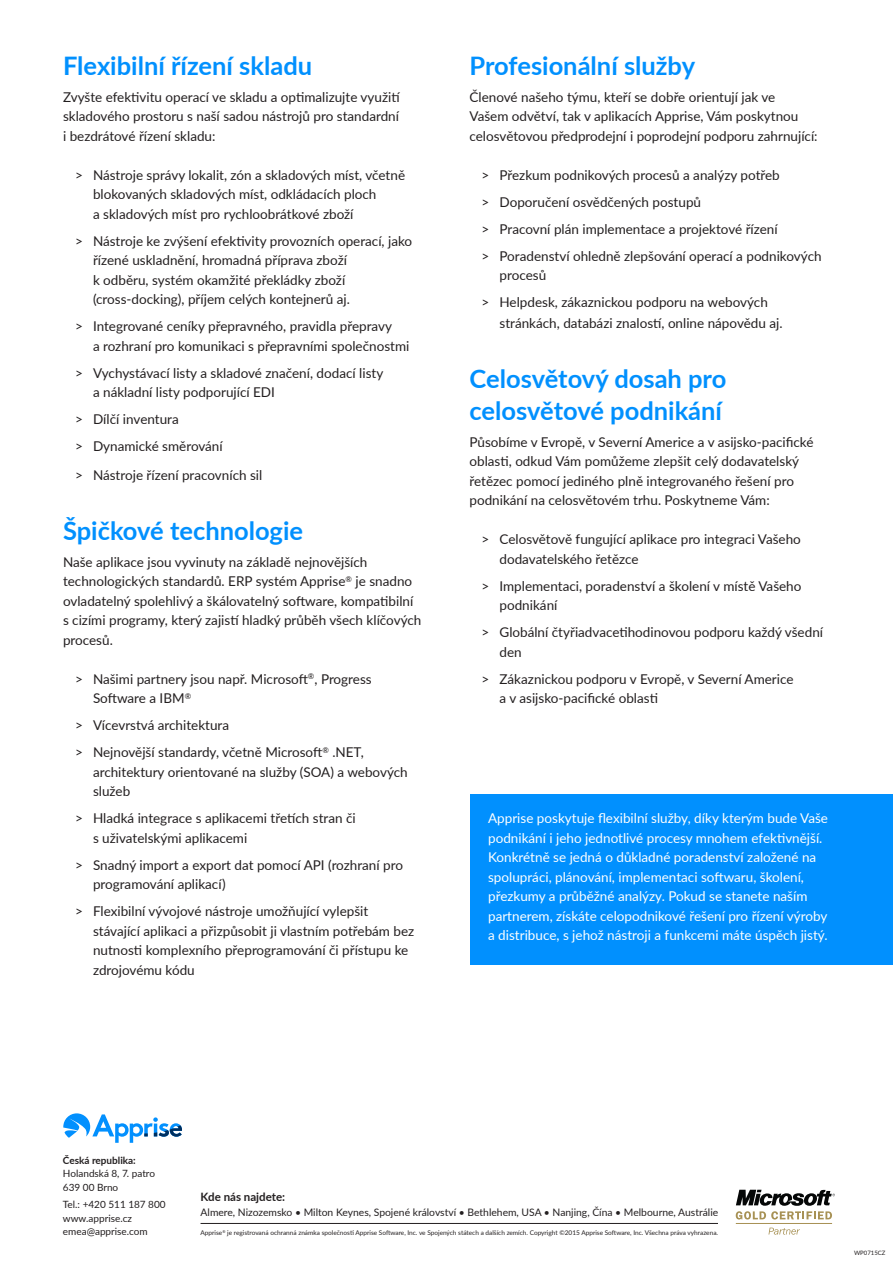
<style>
.page{position:relative;width:893px;height:1263px;background:#fff}
.page>*{position:absolute;margin:0;border:0;box-sizing:border-box;transform-origin:0 0}
.t1{font:700 25.5px "Lato";color:#0190fe}
.black_bulltet_arrows{font:13.5px/19.5px "Lato";color:#231f20}
.t2{font:13.5px/19.5px "Lato";color:#fff}
.t3{font:700 11.55px "Lato";color:#231f20}
.t4{font:10.35px "Lato";color:#231f20}
.t5{font:10.05px/13.4px "Lato";color:#231f20}
.t6{font:700 10.05px "Lato";color:#231f20}
.t7{font:6.45px "Lato";color:#231f20}
.t8{font:6px "Lato";color:#231f20}
</style>
<div class="page">
<div style="left:470px;top:794px;width:423px;height:171px;background:#0190fe"></div>
<svg style="left:768px;top:1227px;width:32px;height:7px"></svg>
<hr style="left:736px;top:1223px;width:96px;height:1px;background:#a79154">
<svg style="left:736px;top:1189px;width:99px;height:30px"></svg>
<hr style="left:201px;top:1223px;width:517px;height:1px;background:#231f20">
<svg style="left:63px;top:1113px;width:119px;height:30px"></svg>
<p class="t1" style="left:63px;top:46px;width:251px">Flexibilní řízení skladu</p>
<p class="black_bulltet_arrows" style="left:63px;top:86px;width:339px;text-align:justify">Zvyšte efektivitu operací ve skladu a optimalizujte využití skladového prostoru s naší sadou nástrojů pro standardní i bezdrátové řízení skladu:</p>
<p class="black_bulltet_arrows" style="left:93px;top:164px;width:314px;text-indent:-18px">&gt; Nástroje správy lokalit, zón a skladových míst, včetně blokovaných skladových míst, odkládacích ploch<br>a skladových míst pro rychloobrátkové zboží</p>
<p class="black_bulltet_arrows" style="left:93px;top:230px;width:321px;text-indent:-18px">&gt; Nástroje ke zvýšení efektivity provozních operací, jako řízené uskladnění, hromadná příprava zboží<br>k odběru, systém okamžité překládky zboží (cross-docking), příjem celých kontejnerů aj.</p>
<p class="black_bulltet_arrows" style="left:93px;top:316px;width:318px;text-indent:-18px">&gt; Integrované ceníky přepravného, pravidla přepravy<br>a rozhraní pro komunikaci s přepravními společnostmi</p>
<p class="black_bulltet_arrows" style="left:93px;top:362px;width:292px;text-indent:-18px">&gt; Vychystávací listy a skladové značení, dodací listy a nákladní listy podporující EDI</p>
<p class="black_bulltet_arrows" style="left:75px;top:409px;width:105px">&gt; Dílčí inventura</p>
<p class="black_bulltet_arrows" style="left:75px;top:436px;width:149px">&gt; Dynamické směrování</p>
<p class="black_bulltet_arrows" style="left:75px;top:464px;width:189px">&gt; Nástroje řízení pracovních sil</p>
<p class="t1" style="left:63px;top:511px;width:242px">Špičkové technologie</p>
<p class="black_bulltet_arrows" style="left:63px;top:551px;width:360px">Naše aplikace jsou vyvinuty na základě nejnovějších technologických standardů. ERP systém Apprise<sup>®</sup> je snadno ovladatelný spolehlivý a škálovatelný software, kompatibilní s cizími programy, který zajistí hladký průběh všech klíčových procesů.</p>
<p class="black_bulltet_arrows" style="left:93px;top:668px;width:280px;text-indent:-18px">&gt; Našimi partnery jsou např. Microsoft<sup>®</sup>, Progress<br>Software a IBM<sup>®</sup></p>
<p class="black_bulltet_arrows" style="left:75px;top:715px;width:156px">&gt; Vícevrstvá architektura</p>
<p class="black_bulltet_arrows" style="left:93px;top:742px;width:316px;text-indent:-18px">&gt; Nejnovější standardy, včetně Microsoft<sup>®</sup> .NET, architektury orientované na služby (SOA) a webových služeb</p>
<p class="black_bulltet_arrows" style="left:93px;top:808px;width:264px;text-indent:-18px">&gt; Hladká integrace s aplikacemi třetích stran či s uživatelskými aplikacemi</p>
<p class="black_bulltet_arrows" style="left:93px;top:854px;width:312px;text-indent:-18px">&gt; Snadný import a export dat pomocí API (rozhraní pro programování aplikací)</p>
<p class="black_bulltet_arrows" style="left:93px;top:901px;width:323px;text-indent:-18px">&gt; Flexibilní vývojové nástroje umožňující vylepšit stávající aplikaci a přizpůsobit ji vlastním potřebám bez nutnosti komplexního přeprogramování či přístupu ke zdrojovému kódu</p>
<p class="t1" style="left:470px;top:46px;width:227px">Profesionální služby</p>
<p class="black_bulltet_arrows" style="left:470px;top:86px;width:350px">Členové našeho týmu, kteří se dobře orientují jak ve<br>Vašem odvětví, tak v aplikacích Apprise, Vám poskytnou celosvětovou předprodejní i poprodejní podporu zahrnující:</p>
<p class="black_bulltet_arrows" style="left:482px;top:164px;width:300px">&gt; Přezkum podnikových procesů a analýzy potřeb</p>
<p class="black_bulltet_arrows" style="left:482px;top:191px;width:221px">&gt; Doporučení osvědčených postupů</p>
<p class="black_bulltet_arrows" style="left:482px;top:218px;width:298px">&gt; Pracovní plán implementace a projektové řízení</p>
<p class="black_bulltet_arrows" style="left:500px;top:245px;width:324px;text-indent:-18px">&gt; Poradenství ohledně zlepšování operací a podnikových procesů</p>
<p class="black_bulltet_arrows" style="left:500px;top:291px;width:285px;line-height:21px;text-indent:-18px">&gt; Helpdesk, zákaznickou podporu na webových stránkách, databázi znalostí, online nápovědu aj.</p>
<p class="t1" style="left:470px;top:360px;width:258px">Celosvětový dosah pro</p>
<p class="t1" style="left:470px;top:391px;width:254px">celosvětové podnikání</p>
<p class="black_bulltet_arrows" style="left:470px;top:431px;width:345px">Působíme v Evropě, v Severní Americe a v asijsko-pacifické oblasti, odkud Vám pomůžeme zlepšit celý dodavatelský řetězec pomocí jediného plně integrovaného řešení pro podnikání na celosvětovém trhu. Poskytneme Vám:</p>
<p class="black_bulltet_arrows" style="left:500px;top:529px;width:303px;text-indent:-18px">&gt; Celosvětově fungující aplikace pro integraci Vašeho dodavatelského řetězce</p>
<p class="black_bulltet_arrows" style="left:500px;top:575px;width:303px;text-indent:-18px">&gt; Implementaci, poradenství a školení v místě Vašeho podnikání</p>
<p class="black_bulltet_arrows" style="left:500px;top:622px;width:325px;text-indent:-18px">&gt; Globální čtyřiadvacetihodinovou podporu každý všední den</p>
<p class="black_bulltet_arrows" style="left:500px;top:668px;width:295px;text-indent:-18px">&gt; Zákaznickou podporu v Evropě, v Severní Americe a v asijsko-pacifické oblasti</p>
<p class="t2" style="left:488px;top:808px;width:341px">Apprise poskytuje flexibilní služby, díky kterým bude Vaše podnikání i jeho jednotlivé procesy mnohem efektivnější.<br>Konkrétně se jedná o důkladné poradenství založené na spolupráci, plánování, implementaci softwaru, školení, přezkumy a průběžné analýzy. Pokud se stanete naším partnerem, získáte celopodnikové řešení pro řízení výroby a distribuce, s jehož nástroji a funkcemi máte úspěch jistý.</p>
<p class="t6" style="left:63px;top:1153px;width:74px">Česká republika:</p>
<p class="t5" style="left:63px;top:1166px;width:94px">Holandská 8, 7. patro<br>639 00 Brno</p>
<p class="t5" style="left:63px;top:1198px;width:104px">Tel.: +420 511 187 800 www.apprise.cz emea@apprise.com</p>
<p class="t3" style="left:201px;top:1188px;width:86px">Kde nás najdete:</p>
<p class="t4" style="left:201px;top:1205px;width:519px">Almere, Nizozemsko • Milton Keynes, Spojené království • Bethlehem, USA • Nanjing, Čína • Melbourne, Austrálie</p>
<p class="t7" style="left:201px;top:1228px;width:519px">Apprise<sup>®</sup> je registrovaná ochranná známka společnosti Apprise Software, Inc. ve Spojených státech a dalších zemích. Copyright ©2015 Apprise Software, Inc. Všechna práva vyhrazena.</p>
<p class="t8" style="left:854px;top:1248px;width:33px">WP0715CZ</p>
</div>
